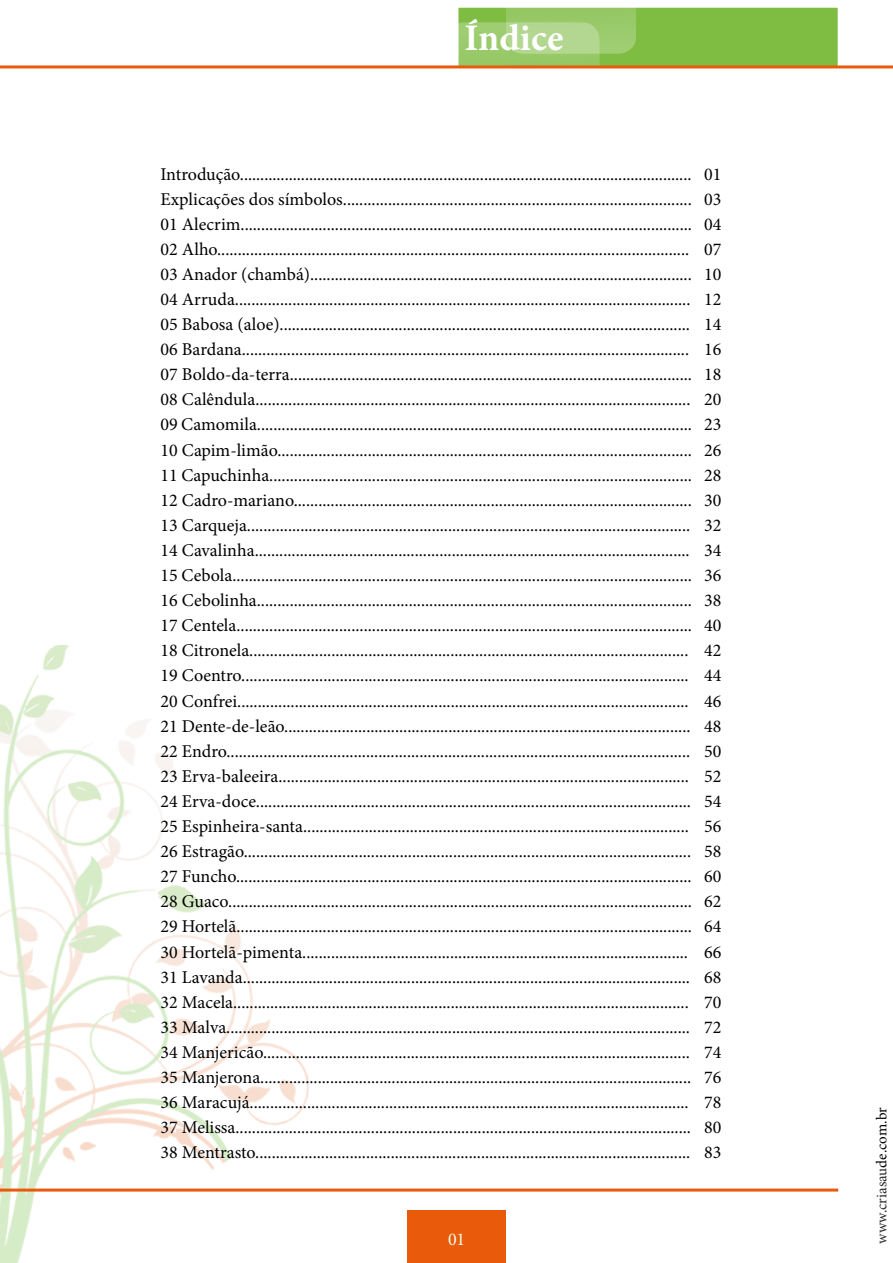
<style>
.page{position:relative;width:893px;height:1263px;background:#fff}
.page>*{position:absolute;margin:0;border:0;box-sizing:border-box;transform-origin:0 0}
.t1{font:700 37.5px "Minion Pro";color:#fff}
.t2{font:18px/25px "Minion Pro";color:#000;text-align:justify}
.t3{font:18px "Minion Pro";color:#ecffee}
.t4{font:15px "Minion Pro";color:#000}
</style>
<div class="page">
<img style="left:0;top:645px;width:342px;height:618px">
<div style="left:457px;top:6px;width:382px;height:62px;background:#7ebc42;border:2px solid #fff"></div>
<hr style="left:0;top:1188px;width:838px;height:3px;background:#ea5a0b">
<svg style="left:506px;top:6px;width:130px;height:48px;background:#9ecc71"></svg>
<svg style="left:446px;top:22px;width:154px;height:120px"></svg>
<hr style="left:0;top:65px;width:893px;height:3px;background:#ea5a0b">
<div style="left:407px;top:1210px;width:99px;height:53px;background:#ea5a0b"></div>
<h1 class="t1" style="left:465px;top:11px;width:100px">Índice</h1>
<p class="t2" style="left:160px;top:161px;width:562px">Introdução............................................................................................................... 01<br>Explicações dos símbolos..................................................................................... 03<br>01 Alecrim.............................................................................................................. 04<br>02 Alho................................................................................................................... 07<br>03 Anador (chambá)............................................................................................. 10<br>04 Arruda............................................................................................................... 12<br>05 Babosa (aloe).................................................................................................... 14<br>06 Bardana............................................................................................................. 16<br>07 Boldo-da-terra.................................................................................................. 18<br>08 Calêndula.......................................................................................................... 20<br>09 Camomila.......................................................................................................... 23<br>10 Capim-limão..................................................................................................... 26<br>11 Capuchinha....................................................................................................... 28<br>12 Cadro-mariano................................................................................................. 30<br>13 Carqueja............................................................................................................ 32<br>14 Cavalinha.......................................................................................................... 34<br>15 Cebola................................................................................................................ 36<br>16 Cebolinha.......................................................................................................... 38<br>17 Centela............................................................................................................... 40<br>18 Citronela........................................................................................................... 42<br>19 Coentro............................................................................................................. 44<br>20 Confrei.............................................................................................................. 46<br>21 Dente-de-leão................................................................................................... 48<br>22 Endro................................................................................................................. 50<br>23 Erva-baleeira.................................................................................................... 52<br>24 Erva-doce.......................................................................................................... 54<br>25 Espinheira-santa.............................................................................................. 56<br>26 Estragão............................................................................................................. 58<br>27 Funcho............................................................................................................... 60<br>28 Guaco................................................................................................................. 62<br>29 Hortelã............................................................................................................... 64<br>30 Hortelã-pimenta.............................................................................................. 66<br>31 Lavanda............................................................................................................. 68<br>32 Macela............................................................................................................... 70<br>33 Malva................................................................................................................. 72<br>34 Manjericão........................................................................................................ 74<br>35 Manjerona......................................................................................................... 76<br>36 Maracujá........................................................................................................... 78<br>37 Melissa............................................................................................................... 80<br>38 Mentrasto.......................................................................................................... 83</p>
<p class="t3" style="left:448px;top:1227px;width:19px">01</p>
<p class="t4" style="left:872px;top:1243px;width:138px;rotate:-90deg">www.criasaude.com.br</p>
</div>
